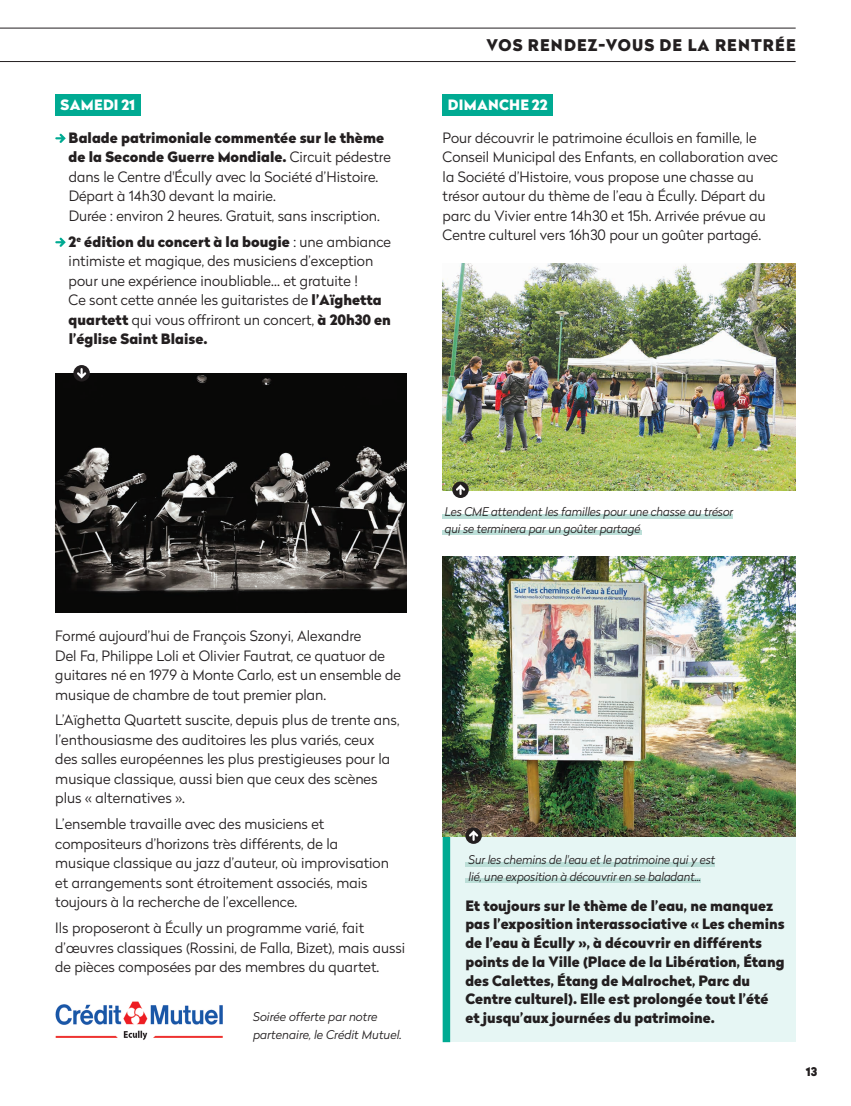
<style>
.page{position:relative;width:851px;height:1106px;background:#fff}
.page>*{position:absolute;margin:0;border:0;box-sizing:border-box;transform-origin:0 0}
.t1{font:900 16.05px "Radikal";letter-spacing:.07em;color:#231f20}
.t2{font:300 14.25px/19.5px "Radikal";color:#231f20}
.t3{font:900 14.25px/18.8px "Radikal";color:#231f20}
.t4{font:900 14.25px "Radikal";letter-spacing:.02em;color:#fff}
.t5{font:italic 300 12px/16.5px "Radikal";letter-spacing:-.01em;color:#231f20;scale:.96 1}
.t6{font:italic 300 12px/18px "Radikal";letter-spacing:-.01em;color:#231f20}
.t7{font:900 12px "Radikal";color:#231f20}
.s1{font-weight:900}
</style>
<div class="page">
<hr style="left:0;top:28px;width:795px;height:1px;background:#231f20">
<hr style="left:0;top:61px;width:795px;height:1px;background:#231f20">
<img style="left:56px;top:373px;width:350px;height:240px">
<div style="left:73px;top:365px;width:17px;height:16px;background:#231f20;border-radius:50%"></div>
<svg style="left:77px;top:368px;width:9px;height:10px"></svg>
<img style="left:442px;top:263px;width:353px;height:228px">
<svg style="left:452px;top:481px;width:16px;height:17px"></svg>
<svg style="left:456px;top:484px;width:9px;height:11px"></svg>
<div style="left:442px;top:530px;width:200px;height:5px;background:#bcdfd8"></div>
<hr style="left:442px;top:514px;width:290px;height:4px;background:#bcdfd8">
<svg style="left:55px;top:134px;width:11px;height:9px"></svg>
<svg style="left:55px;top:237px;width:11px;height:10px"></svg>
<img style="left:55px;top:1001px;width:168px;height:39px">
<div style="left:442px;top:835px;width:8px;height:207px;background:#00aa92"></div>
<div style="left:450px;top:827px;width:345px;height:215px;background:#e6f6f4"></div>
<div style="left:465px;top:878px;width:235px;height:5px;background:#bcdfd8"></div>
<hr style="left:465px;top:862px;width:250px;height:4px;background:#bcdfd8">
<img style="left:442px;top:557px;width:353px;height:279px">
<svg style="left:465px;top:827px;width:16px;height:17px"></svg>
<svg style="left:469px;top:830px;width:9px;height:10px"></svg>
<div style="left:55px;top:94px;width:86px;height:22px;background:#00aa92"></div>
<div style="left:442px;top:94px;width:111px;height:22px;background:#00aa92"></div>
<p class="t1" style="left:486px;top:33px;width:311px">VOS RENDEZ-VOUS DE LA RENTRÉE</p>
<p class="t4" style="left:61px;top:94px;width:76px">SAMEDI 21</p>
<p class="t4" style="left:448px;top:94px;width:101px">DIMANCHE 22</p>
<p class="t2" style="left:69px;top:128px;width:324px"><span class="s1">Balade patrimoniale commentée sur le thème de la Seconde Guerre Mondiale.</span> Circuit pédestre dans le Centre d'Écully avec la Société d’Histoire.<br>Départ à 14h30 devant la mairie.<br>Durée : environ 2 heures. Gratuit, sans inscription.</p>
<p class="t2" style="left:69px;top:231px;width:324px"><span class="s1">2</span><sup>e</sup> <span class="s1">édition du concert à la bougie</span> : une ambiance intimiste et magique, des musiciens d’exception pour une expérience inoubliable… et gratuite !<br>Ce sont cette année les guitaristes de <span class="s1">l’Aïghetta quartett</span> qui vous offriront un concert, <span class="s1">à 20h30 en l’église Saint Blaise.</span></p>
<p class="t2" style="left:442px;top:128px;width:337px">Pour découvrir le patrimoine écullois en famille, le Conseil Municipal des Enfants, en collaboration avec la Société d’Histoire, vous propose une chasse au trésor autour du thème de l’eau à Écully. Départ du parc du Vivier entre 14h30 et 15h. Arrivée prévue au Centre culturel vers 16h30 pour un goûter partagé.</p>
<p class="t2" style="left:55px;top:625px;width:347px">Formé aujourd’hui de François Szonyi, Alexandre<br>Del Fa, Philippe Loli et Olivier Fautrat, ce quatuor de guitares né en 1979 à Monte Carlo, est un ensemble de musique de chambre de tout premier plan.</p>
<p class="t2" style="left:55px;top:710px;width:345px">L’Aïghetta Quartett suscite, depuis plus de trente ans, l’enthousiasme des auditoires les plus variés, ceux des salles européennes les plus prestigieuses pour la musique classique, aussi bien que ceux des scènes plus « alternatives ».</p>
<p class="t2" style="left:55px;top:814px;width:335px">L’ensemble travaille avec des musiciens et compositeurs d’horizons très différents, de la musique classique au jazz d’auteur, où improvisation et arrangements sont étroitement associés, mais toujours à la recherche de l’excellence.</p>
<p class="t2" style="left:55px;top:918px;width:351px">Ils proposeront à Écully un programme varié, fait d’œuvres classiques (Rossini, de Falla, Bizet), mais aussi de pièces composées par des membres du quartet.</p>
<p class="t6" style="left:253px;top:1007px;width:150px">Soirée offerte par notre partenaire, le Crédit Mutuel.</p>
<p class="t5" style="left:444px;top:503px;width:302px">Les CME attendent les familles pour une chasse au trésor qui se terminera par un goûter partagé</p>
<p class="t5" style="left:468px;top:851px;width:258px">Sur les chemins de l'eau et le patrimoine qui y est lié, une exposition à découvrir en se baladant...</p>
<p class="t3" style="left:465px;top:895px;width:321px">Et toujours sur le thème de l’eau, ne manquez pas l’exposition interassociative « Les chemins de l’eau à Écully », à découvrir en différents points de la Ville (Place de la Libération, Étang des Calettes, Étang de Malrochet, Parc du Centre culturel). Elle est prolongée tout l’été et jusqu’aux journées du patrimoine.</p>
<p class="t7" style="left:805px;top:1062px;width:13px">13</p>
</div>
